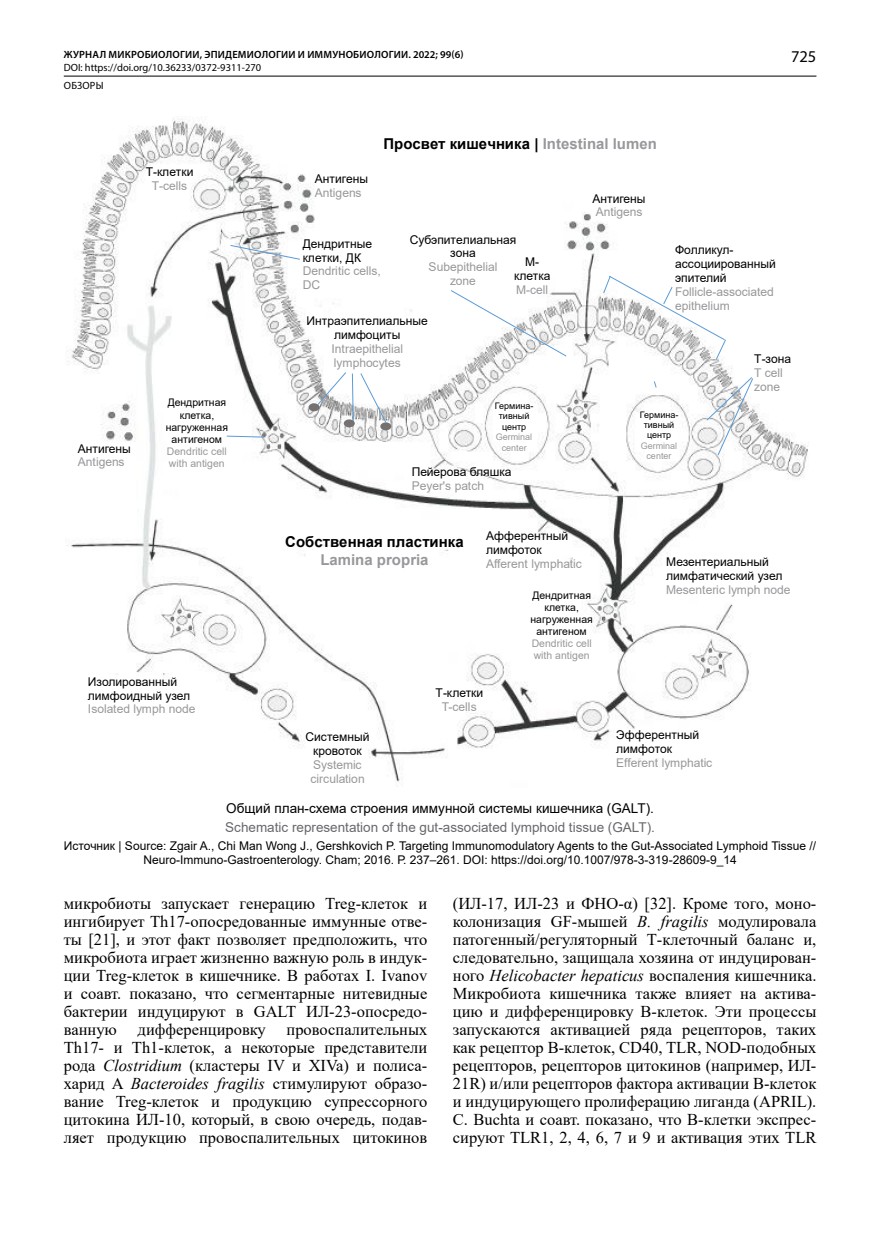
<style>
.page{position:relative;width:893px;height:1234px;background:#fff}
.page>*{position:absolute;margin:0;border:0;box-sizing:border-box;transform-origin:0 0}
.Основной_текст{font:16.5px/18px "Times New Roman";color:#000;text-align:justify}
.t1{font:16.5px "Myriad Pro";color:#000}
.t2{font:700 15px/17.9px "Arial";color:#000;text-align:center}
.Подрисуночная{font:13.5px "Arial";color:#68676c}
.Подрисуночная-2{font:13.5px "Arial";color:#000}
.t3{font:12.15px/13.8px "Arial";letter-spacing:-.005em;color:#98989c}
.Подрисуночная_мелкая{font:12px/13.8px "Arial";color:#000}
.t4{font:12px/13.8px "Arial";letter-spacing:-.005em;color:#98989c}
.t5{font:10.5px/12.1px "Arial";color:#000;text-align:center}
.t6{font:600 10.5px "Myriad Pro";letter-spacing:.02em;color:#000}
.t7{font:10.5px/17.7px "Myriad Pro";color:#000}
.t8{font:9px/10.4px "Arial";letter-spacing:.005em;color:#000;text-align:center}
.s1{color:#98989c}
.s2{color:#000}
.s3{font-style:italic}
</style>
<div class="page">
<hr style="left:64px;top:76px;width:752px;height:1px;background:#000">
<img style="left:65px;top:116px;width:743px;height:671px">
<img style="left:581px;top:191px;width:76px;height:33px">
<img style="left:528px;top:255px;width:39px;height:34px">
<img style="left:304px;top:172px;width:84px;height:31px">
<svg style="left:603px;top:275px;width:123px;height:85px"></svg>
<img style="left:664px;top:243px;width:133px;height:85px">
<div style="left:309px;top:403px;width:11px;height:8px;background:#767171;border-radius:50%"></div>
<div style="left:344px;top:419px;width:11px;height:8px;background:#767171;border-radius:50%"></div>
<div style="left:380px;top:422px;width:11px;height:8px;background:#767171;border-radius:50%"></div>
<svg style="left:317px;top:371px;width:37px;height:50px"></svg>
<svg style="left:360px;top:372px;width:27px;height:51px"></svg>
<img style="left:293px;top:314px;width:148px;height:57px">
<img style="left:128px;top:165px;width:84px;height:43px">
<img style="left:67px;top:441px;width:81px;height:41px">
<img style="left:620px;top:409px;width:78px;height:58px">
<svg style="left:653px;top:380px;width:4px;height:8px"></svg>
<img style="left:292px;top:237px;width:102px;height:61px">
<svg style="left:230px;top:244px;width:71px;height:16px"></svg>
<img style="left:372px;top:134px;width:373px;height:25px">
<img style="left:253px;top:532px;width:222px;height:43px">
<img style="left:655px;top:555px;width:151px;height:47px">
<img style="left:77px;top:674px;width:141px;height:75px">
<svg style="left:706px;top:376px;width:48px;height:80px"></svg>
<img style="left:743px;top:352px;width:65px;height:53px">
<img style="left:474px;top:400px;width:80px;height:59px">
<img style="left:153px;top:396px;width:88px;height:81px">
<svg style="left:226px;top:435px;width:39px;height:3px"></svg>
<img style="left:401px;top:464px;width:129px;height:55px">
<svg style="left:450px;top:289px;width:117px;height:68px"></svg>
<img style="left:398px;top:232px;width:130px;height:65px">
<img style="left:293px;top:729px;width:88px;height:58px">
<img style="left:517px;top:589px;width:89px;height:77px">
<img style="left:475px;top:528px;width:122px;height:74px">
<img style="left:605px;top:727px;width:133px;height:60px">
<img style="left:417px;top:685px;width:84px;height:43px">
<p class="t6" style="left:64px;top:48px;width:401px">ЖУРНАЛ МИКРОБИОЛОГИИ, ЭПИДЕМИОЛОГИИ И ИММУНОБИОЛОГИИ. 2022; 99(6)</p>
<p class="t7" style="left:64px;top:59px;width:199px">DOI: https://doi.org/10.36233/0372-9311-270<br>ОБЗОРЫ</p>
<p class="Подрисуночная_мелкая" style="left:146px;top:165px;width:49px;text-align:center">Т-клетки<br><span class="s1">T-cells</span></p>
<p class="Подрисуночная_мелкая" style="left:315px;top:172px;width:55px">Антигены<br><span class="s1">Antigens</span></p>
<p class="t2" style="left:383px;top:135px;width:275px">Просвет кишечника | <span class="s1">Intestinal lumen</span></p>
<p class="Подрисуночная_мелкая" style="left:592px;top:191px;width:55px">Антигены<br><span class="s1">Antigens</span></p>
<p class="Подрисуночная_мелкая" style="left:303px;top:237px;width:80px">Дендритные клетки, ДК<br><span class="s1">Dendritic cells,<br>DC</span></p>
<p class="Подрисуночная_мелкая" style="left:410px;top:232px;width:108px;text-align:center">Субэпителиальная зона<br><span class="s1">Subepithelial<br>zone</span></p>
<p class="Подрисуночная_мелкая" style="left:514px;top:255px;width:38px;text-align:center">М&shy;клетка<br><span class="s1">M-cell</span></p>
<p class="Подрисуночная_мелкая" style="left:307px;top:314px;width:123px">Интраэпителиальные</p>
<p class="t3" style="left:332px;top:327px;width:73px"><span class="s2">лимфоциты<br></span>Intraepithelial</p>
<p class="t4" style="left:334px;top:355px;width:68px">lymphocytes</p>
<p class="t1" style="left:791px;top:47px;width:27px">725</p>
<p class="Подрисуночная_мелкая" style="left:675px;top:243px;width:102px">Фолликул&shy;ассоциированный эпителий<br><span class="s1">Follicle-associated epithelium</span></p>
<p class="t4" style="left:754px;top:352px;width:38px"><span class="s2">Т-зона<br></span>T cell zone</p>
<p class="Подрисуночная_мелкая" style="left:78px;top:441px;width:55px">Антигены<br><span class="s1">Antigens</span></p>
<p class="t5" style="left:166px;top:396px;width:64px">Дендритная клетка, нагруженная антигеном<br><span class="s1">Dendritic cell with antigen</span></p>
<p class="Подрисуночная_мелкая" style="left:88px;top:674px;width:109px">Изолированный лимфоидный узел<br><span class="s1">Isolated lymph node</span></p>
<p class="t8" style="left:495px;top:400px;width:40px">Гермина&shy;тивный центр<br><span class="s1">Germinal center</span></p>
<p class="Подрисуночная_мелкая" style="left:412px;top:464px;width:101px">Пейерова бляшка<br><span class="s1">Peyer's patch</span></p>
<p class="t2" style="left:285px;top:532px;width:180px">Собственная пластинка<br><span class="s1">Lamina propria</span></p>
<p class="Подрисуночная_мелкая" style="left:486px;top:529px;width:97px">Афферентный лимфоток<br><span class="s1">Аfferent lymphatic</span></p>
<p class="t5" style="left:530px;top:589px;width:64px">Дендритная клетка, нагруженная антигеном<br><span class="s1">Dendritic cell with antigen</span></p>
<p class="t4" style="left:306px;top:729px;width:65px;text-align:center"><span class="s2">Системный кровоток<br></span>Systemic circulation</p>
<p class="Подрисуночная_мелкая" style="left:436px;top:685px;width:49px;text-align:center">Т-клетки<br><span class="s1">T-cells</span></p>
<p class="t8" style="left:640px;top:409px;width:40px">Гермина&shy;тивный центр<br><span class="s1">Germinal center</span></p>
<p class="Подрисуночная_мелкая" style="left:666px;top:555px;width:118px">Мезентериальный лимфатический узел</p>
<p class="t3" style="left:666px;top:582px;width:126px">Mesenteric lymph node</p>
<p class="Подрисуночная_мелкая" style="left:616px;top:728px;width:98px">Эфферентный лимфоток<br><span class="s1">Efferent lymphatic</span></p>
<p class="Подрисуночная-2" style="left:226px;top:798px;width:429px">Общий план-схема строения иммунной системы кишечника (GALT).</p>
<p class="Подрисуночная" style="left:225px;top:818px;width:431px">Schematic representation of the gut-associated lymphoid tissue (GALT).</p>
<p class="Подрисуночная_мелкая" style="left:64px;top:838px;width:754px;text-align:center">Источник | Source: Zgair A., Chi Man Wong J., Gershkovich P. Targeting Immunomodulatory Agents to the Gut-Associated Lymphoid Tissue //<br>Neuro-Immuno-Gastroenterology. Cham; 2016. Р. 237–261. DOI: https://doi.org/10.1007/978-3-319-28609-9_14</p>
<p class="Основной_текст" style="left:64px;top:893px;width:365px">микробиоты запускает генерацию Treg-клеток и ингибирует Th17-опосредованные иммунные отве&shy;ты [21], и этот факт позволяет предположить, что микробиота играет жизненно важную роль в индук&shy;ции Treg-клеток в кишечнике. В работах I. Ivanov и соавт. показано, что сегментарные нитевидные бактерии индуцируют в GALT ИЛ-23-опосредо&shy;ванную</p>
<p class="Основной_текст" style="left:138px;top:1019px;width:130px">дифференцировку</p>
<p class="Основной_текст" style="left:64px;top:1019px;width:365px;text-indent:223px">провоспалительных Th17- и Th1-клеток, а некоторые представители рода <span class="s3">Clostridium</span> (кластеры IV и XIVa) и полиса&shy;харид A <span class="s3">Bacteroides fragilis</span> стимулируют образо&shy;вание Treg-клеток и продукцию супрессорного цитокина ИЛ-10, который, в свою очередь, подав&shy;ляет продукцию провоспалительных цитокинов</p>
<p class="Основной_текст" style="left:453px;top:893px;width:365px">(ИЛ-17, ИЛ-23 и ФНО-α) [32]. Кроме того, моно&shy;колонизация GF-мышей <span class="s3">B. fragilis</span> модулировала патогенный/регуляторный Т-клеточный баланс и, следовательно, защищала хозяина от индуцирован&shy;ного <span class="s3">Helicobacter hepaticus</span> воспаления кишечника.<br>Микробиота кишечника также влияет на актива&shy;цию и дифференцировку В-клеток. Эти процессы запускаются активацией ряда рецепторов, таких как рецептор В-клеток, CD40, TLR, NOD-подобных рецепторов, рецепторов цитокинов (например, ИЛ-21R) и/или рецепторов фактора активации В-клеток и индуцирующего пролиферацию лиганда (APRIL).<br>C. Buchta и соавт. показано, что В-клетки экспрес&shy;сируют TLR1, 2, 4, 6, 7 и 9 и активация этих TLR</p>
</div>
